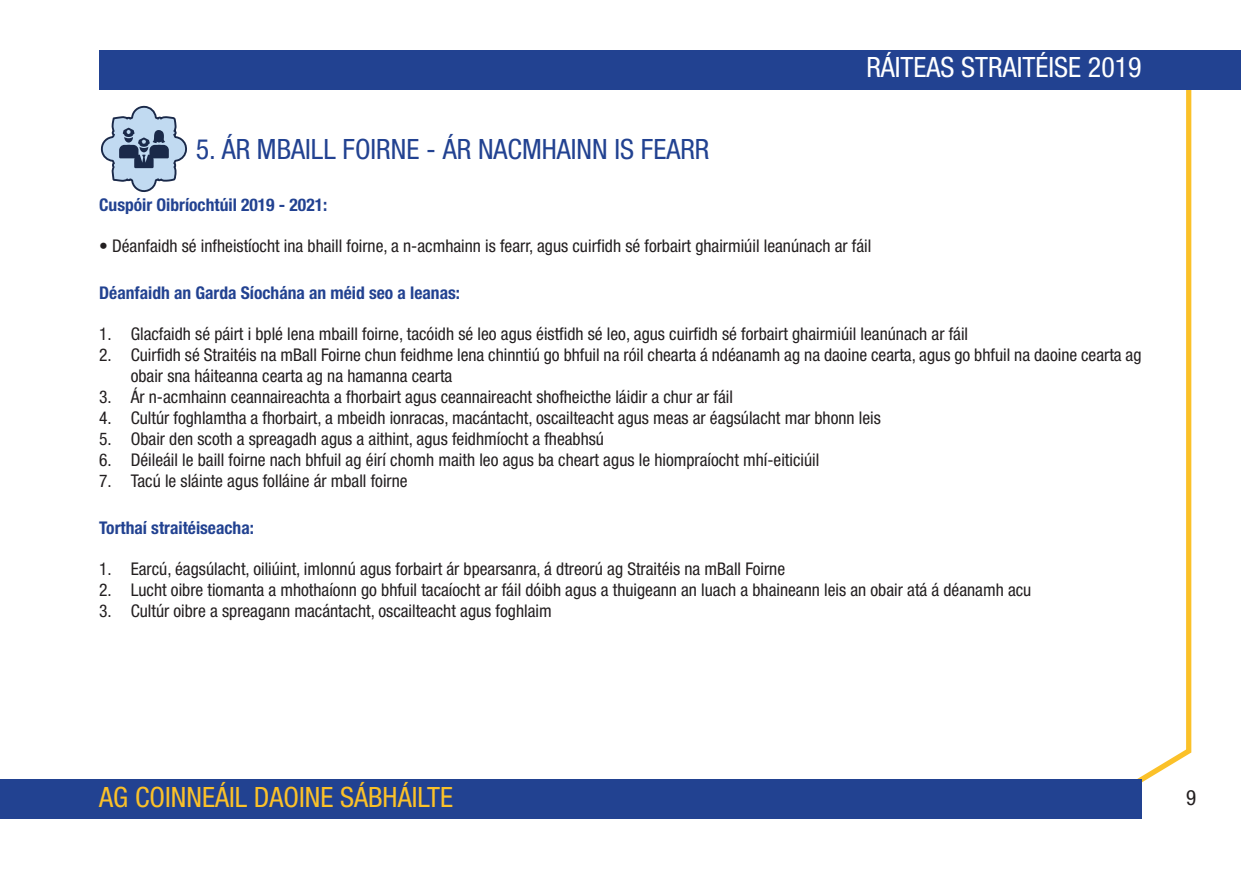
<style>
.page{position:relative;width:1241px;height:869px;background:#fff}
.page>*{position:absolute;margin:0;border:0;box-sizing:border-box;transform-origin:0 0}
.t1{font:condensed 28px "Helvetica Neue";color:#224291}
.t2{font:condensed 28px "Helvetica Neue";color:#fbc129}
.t3{font:condensed 28px "Helvetica Neue";color:#fff}
.t4{font:condensed 21px "Helvetica Neue";color:#231f20}
.t5{font:condensed 17.5px/21px "Helvetica Neue";color:#231f20}
.t6{font:700 condensed 17.5px "Helvetica Neue";color:#224291}
</style>
<div class="page">
<svg style="left:1127px;top:89px;width:66px;height:701px"></svg>
<div style="left:99px;top:50px;width:1141px;height:39px;background:#224291"></div>
<div style="left:0;top:779px;width:1141px;height:40px;background:#224291"></div>
<svg style="left:101px;top:106px;width:86px;height:86px"></svg>
<h1 class="t3" style="left:866px;top:57px;width:277px">RÁITEAS STRAITÉISE 2019</h1>
<h1 class="t1" style="left:196px;top:139px;width:515px">5. ÁR MBAILL FOIRNE - ÁR NACMHAINN IS FEARR</h1>
<p class="t6" style="left:99px;top:193px;width:230px">Cuspóir Oibríochtúil 2019 - 2021:</p>
<p class="t5" style="left:99px;top:237px;width:773px">• Déanfaidh sé infheistíocht ina bhaill foirne, a n-acmhainn is fearr, agus cuirfidh sé forbairt ghairmiúil leanúnach ar fáil</p>
<p class="t6" style="left:99px;top:281px;width:362px">Déanfaidh an Garda Síochána an méid seo a leanas:</p>
<p class="t5" style="left:99px;top:325px;width:870px">1. Glacfaidh sé páirt i bplé lena mbaill foirne, tacóidh sé leo agus éistfidh sé leo, agus cuirfidh sé forbairt ghairmiúil leanúnach ar fáil</p>
<p class="t5" style="left:131px;top:346px;width:1012px;text-indent:-32px">2. Cuirfidh sé Straitéis na mBall Foirne chun feidhme lena chinntiú go bhfuil na róil chearta á ndéanamh ag na daoine cearta, agus go bhfuil na daoine cearta ag obair sna háiteanna cearta ag na hamanna cearta</p>
<p class="t5" style="left:99px;top:388px;width:635px">3. Ár n-acmhainn ceannaireachta a fhorbairt agus ceannaireacht shofheicthe láidir a chur ar fáil</p>
<p class="t5" style="left:99px;top:409px;width:783px">4. Cultúr foghlamtha a fhorbairt, a mbeidh ionracas, macántacht, oscailteacht agus meas ar éagsúlacht mar bhonn leis</p>
<p class="t5" style="left:99px;top:430px;width:506px">5. Obair den scoth a spreagadh agus a aithint, agus feidhmíocht a fheabhsú</p>
<p class="t5" style="left:99px;top:451px;width:721px">6. Déileáil le baill foirne nach bhfuil ag éirí chomh maith leo agus ba cheart agus le hiompraíocht mhí-eiticiúil</p>
<p class="t5" style="left:99px;top:472px;width:310px">7. Tacú le sláinte agus folláine ár mball foirne</p>
<p class="t6" style="left:99px;top:516px;width:156px">Torthaí straitéiseacha:</p>
<p class="t5" style="left:99px;top:559px;width:687px">1. Earcú, éagsúlacht, oiliúint, imlonnú agus forbairt ár bpearsanra, á dtreorú ag Straitéis na mBall Foirne</p>
<p class="t5" style="left:99px;top:580px;width:933px">2. Lucht oibre tiomanta a mhothaíonn go bhfuil tacaíocht ar fáil dóibh agus a thuigeann an luach a bhaineann leis an obair atá á déanamh acu</p>
<p class="t5" style="left:99px;top:601px;width:454px">3. Cultúr oibre a spreagann macántacht, oscailteacht agus foghlaim</p>
<h1 class="t2" style="left:99px;top:786px;width:355px">AG COINNEÁIL DAOINE SÁBHÁILTE</h1>
<p class="t4" style="left:1186px;top:789px;width:12px">9</p>
</div>
